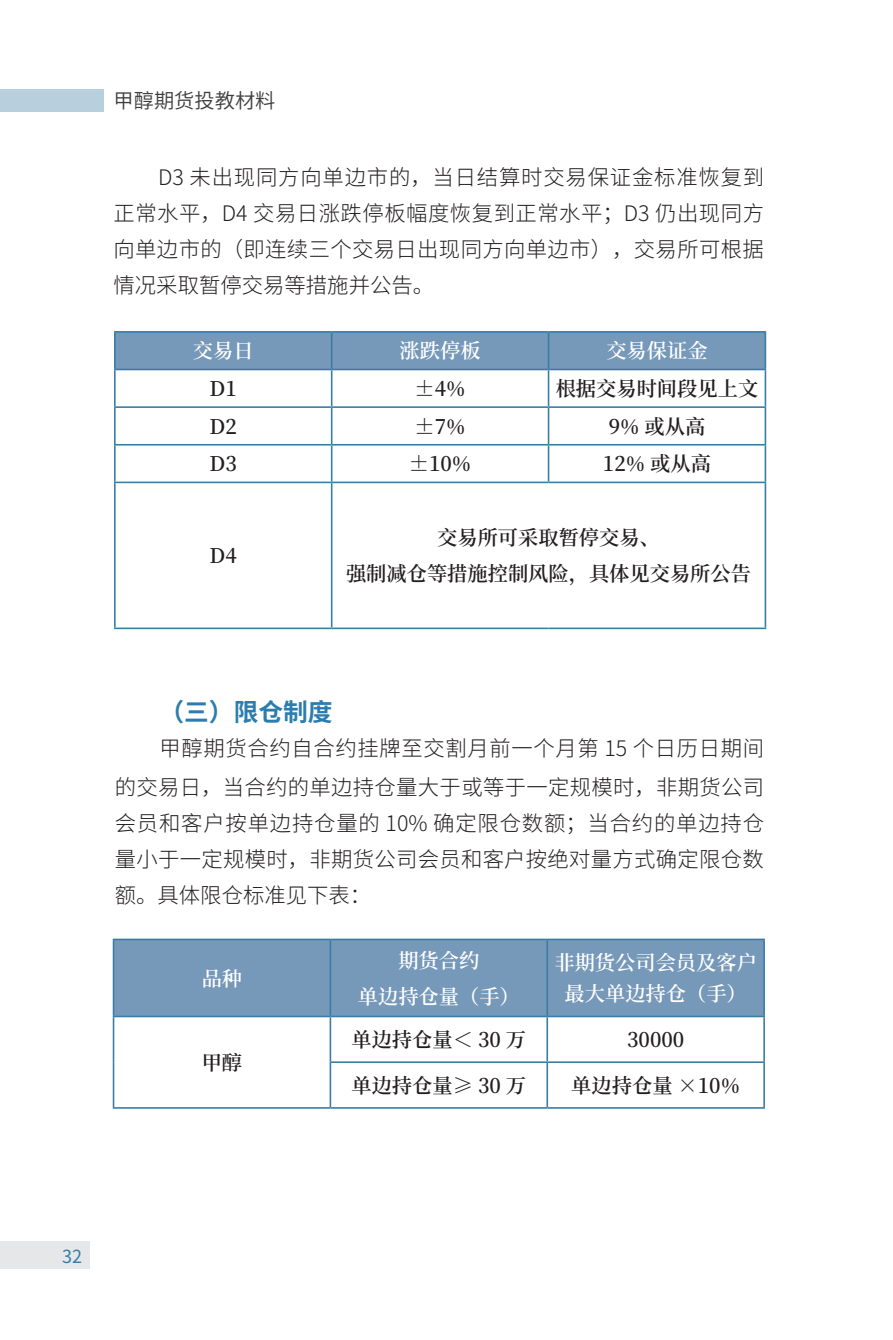
<style>
.page{position:relative;width:893px;height:1340px;background:#fff}
.page>*{position:absolute;margin:0;border:0;box-sizing:border-box;transform-origin:0 0}
.三级标题{font:700 24.75px "Source Han Sans CN";color:#2b7daf}
.三级标题-2{font:300 21.38px/36px "Source Han Sans CN";letter-spacing:.015em;color:#231f20;text-align:justify}
.三级标题-3{font:600 20.25px "Source Han Serif CN";color:#231f20}
.三级标题-4{font:600 20.25px/31.5px "Source Han Serif CN";color:#fff;text-align:center}
.t1{font:20.25px "Source Han Sans CN";color:#3e3e3f}
.t2{font:18px "Source Han Sans CN";color:#397ca4}
</style>
<div class="page">
<div style="left:0;top:1241px;width:90px;height:27px;background:#e6e7e9"></div>
<div style="left:0;top:89px;width:104px;height:23px;background:#b8d0de"></div>
<div style="left:116px;top:333px;width:649px;height:36px;background:#7698b9"></div>
<hr style="left:114px;top:370px;width:2px;height:36px;background:#397ca4">
<hr style="left:331px;top:370px;width:1px;height:36px;background:#397ca4">
<hr style="left:548px;top:370px;width:1px;height:36px;background:#397ca4">
<hr style="left:765px;top:370px;width:1px;height:36px;background:#397ca4">
<hr style="left:114px;top:406px;width:218px;height:2px;background:#397ca4">
<hr style="left:114px;top:408px;width:2px;height:36px;background:#397ca4">
<hr style="left:332px;top:406px;width:217px;height:2px;background:#397ca4">
<hr style="left:331px;top:408px;width:1px;height:36px;background:#397ca4">
<hr style="left:549px;top:406px;width:217px;height:2px;background:#397ca4">
<hr style="left:548px;top:408px;width:1px;height:36px;background:#397ca4">
<hr style="left:765px;top:408px;width:1px;height:36px;background:#397ca4">
<hr style="left:114px;top:444px;width:218px;height:1px;background:#397ca4">
<hr style="left:114px;top:445px;width:2px;height:36px;background:#397ca4">
<hr style="left:332px;top:444px;width:217px;height:1px;background:#397ca4">
<hr style="left:331px;top:445px;width:1px;height:36px;background:#397ca4">
<hr style="left:549px;top:444px;width:217px;height:1px;background:#397ca4">
<hr style="left:548px;top:445px;width:1px;height:36px;background:#397ca4">
<hr style="left:765px;top:445px;width:1px;height:36px;background:#397ca4">
<hr style="left:114px;top:481px;width:218px;height:2px;background:#397ca4">
<hr style="left:114px;top:483px;width:2px;height:144px;background:#397ca4">
<hr style="left:114px;top:627px;width:218px;height:2px;background:#397ca4">
<hr style="left:332px;top:481px;width:217px;height:2px;background:#397ca4">
<hr style="left:331px;top:483px;width:1px;height:144px;background:#397ca4">
<hr style="left:549px;top:481px;width:217px;height:2px;background:#397ca4">
<hr style="left:765px;top:483px;width:1px;height:144px;background:#397ca4">
<hr style="left:332px;top:627px;width:217px;height:2px;background:#397ca4">
<hr style="left:549px;top:627px;width:217px;height:2px;background:#397ca4">
<hr style="left:114px;top:331px;width:218px;height:2px;background:#397ca4">
<hr style="left:114px;top:333px;width:2px;height:36px;background:#397ca4">
<hr style="left:114px;top:369px;width:218px;height:1px;background:#397ca4">
<hr style="left:332px;top:331px;width:217px;height:2px;background:#397ca4">
<hr style="left:331px;top:333px;width:1px;height:36px;background:#397ca4">
<hr style="left:332px;top:369px;width:217px;height:1px;background:#397ca4">
<hr style="left:549px;top:331px;width:217px;height:2px;background:#397ca4">
<hr style="left:548px;top:333px;width:1px;height:36px;background:#397ca4">
<hr style="left:765px;top:333px;width:1px;height:36px;background:#397ca4">
<hr style="left:549px;top:369px;width:217px;height:1px;background:#397ca4">
<div style="left:114px;top:940px;width:649px;height:75px;background:#7698b9"></div>
<hr style="left:113px;top:1017px;width:1px;height:45px;background:#397ca4">
<hr style="left:113px;top:1062px;width:1px;height:45px;background:#397ca4">
<hr style="left:330px;top:1017px;width:1px;height:44px;background:#397ca4">
<hr style="left:330px;top:1063px;width:1px;height:44px;background:#397ca4">
<hr style="left:546px;top:1017px;width:2px;height:44px;background:#397ca4">
<hr style="left:763px;top:1017px;width:2px;height:44px;background:#397ca4">
<hr style="left:546px;top:1063px;width:2px;height:44px;background:#397ca4">
<hr style="left:763px;top:1063px;width:2px;height:44px;background:#397ca4">
<hr style="left:113px;top:1107px;width:217px;height:1px;background:#397ca4">
<hr style="left:330px;top:1061px;width:217px;height:2px;background:#397ca4">
<hr style="left:547px;top:1061px;width:218px;height:2px;background:#397ca4">
<hr style="left:330px;top:1107px;width:217px;height:1px;background:#397ca4">
<hr style="left:547px;top:1107px;width:218px;height:1px;background:#397ca4">
<hr style="left:113px;top:938px;width:217px;height:2px;background:#397ca4">
<hr style="left:113px;top:940px;width:1px;height:75px;background:#397ca4">
<hr style="left:113px;top:1015px;width:217px;height:2px;background:#397ca4">
<hr style="left:330px;top:938px;width:217px;height:2px;background:#397ca4">
<hr style="left:330px;top:940px;width:1px;height:75px;background:#397ca4">
<hr style="left:330px;top:1015px;width:217px;height:2px;background:#397ca4">
<hr style="left:547px;top:938px;width:218px;height:2px;background:#397ca4">
<hr style="left:546px;top:940px;width:2px;height:75px;background:#397ca4">
<hr style="left:763px;top:940px;width:2px;height:75px;background:#397ca4">
<hr style="left:547px;top:1015px;width:218px;height:2px;background:#397ca4">
<p class="t1" style="left:114px;top:89px;width:163px">甲醇期货投教材料</p>
<p class="三级标题-2" style="left:114px;top:159px;width:652px;text-indent:45px">D3 未出现同方向单边市的，当日结算时交易保证金标准恢复到正常水平，D4 交易日涨跌停板幅度恢复到正常水平；D3 仍出现同方向单边市的（即连续三个交易日出现同方向单边市），交易所可根据情况采取暂停交易等措施并公告。</p>
<p class="三级标题-4" style="left:193px;top:335px;width:62px">交易日</p>
<p class="三级标题-4" style="left:400px;top:335px;width:82px">涨跌停板</p>
<p class="三级标题-4" style="left:606px;top:335px;width:103px">交易保证金</p>
<p class="三级标题-3" style="left:210px;top:377px;width:29px">D1</p>
<p class="三级标题-3" style="left:415px;top:377px;width:53px">±4%</p>
<p class="三级标题-3" style="left:556px;top:377px;width:204px">根据交易时间段见上文</p>
<p class="三级标题-3" style="left:210px;top:415px;width:29px">D2</p>
<p class="三级标题-3" style="left:415px;top:415px;width:53px">±7%</p>
<p class="三级标题-3" style="left:609px;top:415px;width:98px">9% 或从高</p>
<p class="三级标题-3" style="left:210px;top:452px;width:29px">D3</p>
<p class="三级标题-3" style="left:409px;top:452px;width:64px">±10%</p>
<p class="三级标题-3" style="left:603px;top:452px;width:110px">12% 或从高</p>
<p class="三级标题-3" style="left:210px;top:544px;width:29px">D4</p>
<p class="三级标题-3" style="left:437px;top:526px;width:224px">交易所可采取暂停交易、</p>
<p class="三级标题-3" style="left:346px;top:562px;width:406px">强制减仓等措施控制风险，具体见交易所公告</p>
<p class="三级标题" style="left:159px;top:699px;width:175px">（三）限仓制度</p>
<p class="三级标题-2" style="left:115px;top:730px;width:651px;line-height:38.2px;text-align:right">甲醇期货合约自合约挂牌至交割月前一个月第 15 个日历日期间<br>的交易日，当合约的单边持仓量大于或等于一定规模时，非期货公司</p>
<p class="三级标题-2" style="left:115px;top:805px;width:651px">会员和客户按单边持仓量的 10% 确定限仓数额；当合约的单边持仓量小于一定规模时，非期货公司会员和客户按绝对量方式确定限仓数额。具体限仓标准见下表：</p>
<p class="三级标题-4" style="left:202px;top:962px;width:42px">品种</p>
<p class="三级标题-3" style="left:202px;top:1051px;width:42px">甲醇</p>
<p class="三级标题-4" style="left:398px;top:944px;width:82px">期货合约</p>
<p class="三级标题-4" style="left:358px;top:980px;width:163px">单边持仓量（手）</p>
<p class="三级标题-4" style="left:554px;top:947px;width:204px">非期货公司会员及客户最大单边持仓（手）</p>
<p class="三级标题-3" style="left:351px;top:1028px;width:176px">单边持仓量＜ 30 万</p>
<p class="三级标题-3" style="left:627px;top:1028px;width:59px">30000</p>
<p class="三级标题-3" style="left:351px;top:1073px;width:176px">单边持仓量≥ 30 万</p>
<p class="三级标题-3" style="left:571px;top:1073px;width:170px">单边持仓量 ×10%</p>
<p class="t2" style="left:62px;top:1246px;width:21px">32</p>
</div>
